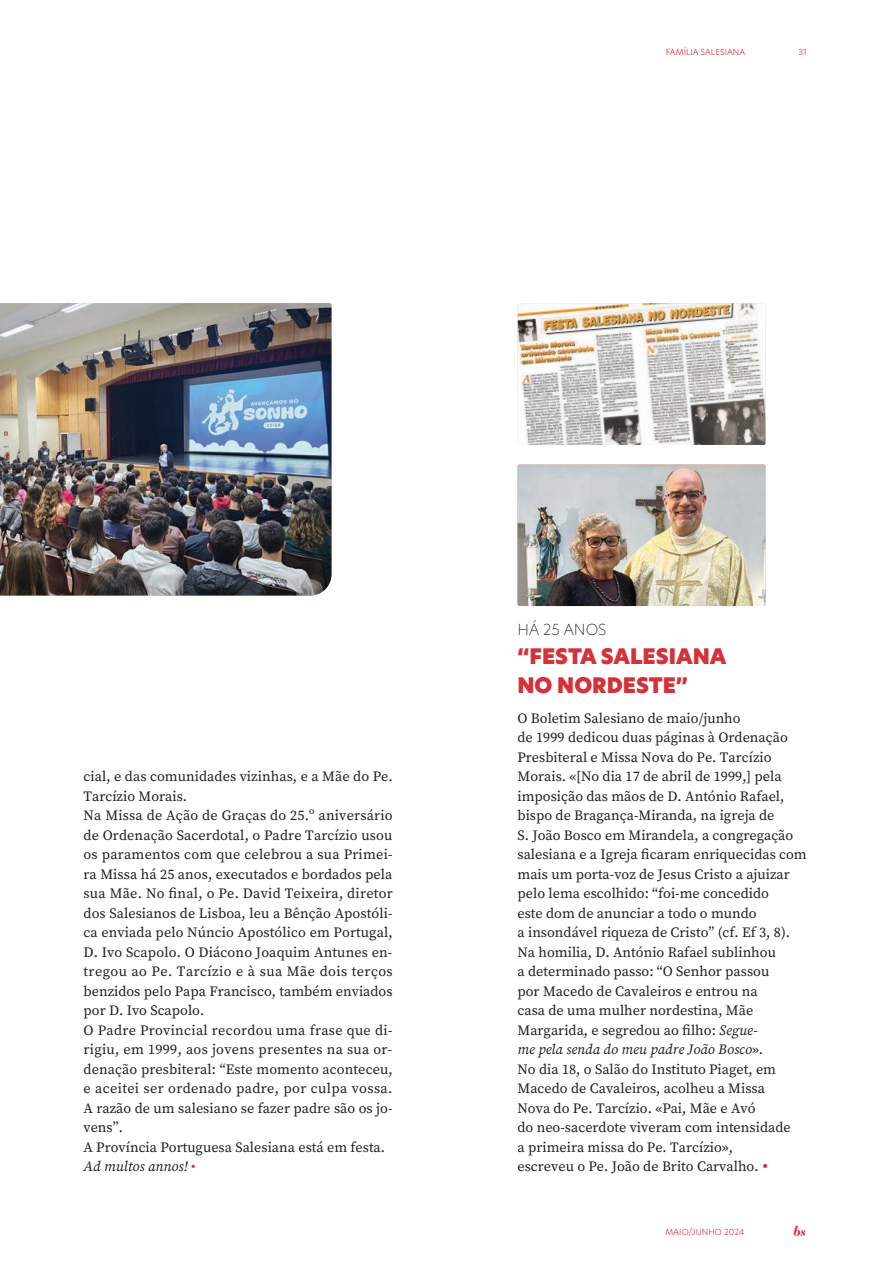
<style>
.page{position:relative;width:892px;height:1262px;background:#fff}
.page>*{position:absolute;margin:0;border:0;box-sizing:border-box;transform-origin:0 0}
.t1{font:21px/29.2px "New Hero Super";color:#d43238}
.t2{font:200 15px "New Hero";color:#231f20}
.t3{font:14.25px/19.5px "Source Serif Variable";color:#231f20}
.t4{font:italic 700 13.5px "Essonnes Headline";color:#d43238}
.t5{font:300 8.25px "New Hero";color:#d43238}
.s1{font-style:italic}
.s2{color:#d43238}
.s3{font-size:21px;color:#d43238}
</style>
<div class="page">
<img style="left:517px;top:464px;width:248px;height:142px">
<img style="left:0;top:303px;width:331px;height:292px">
<img style="left:517px;top:303px;width:248px;height:142px">
<p class="t5" style="left:665px;top:46px;width:81px">FAMÍLIA SALESIANA</p>
<p class="t5" style="left:798px;top:46px;width:10px">31</p>
<p class="t3" style="left:83px;top:767px;width:311px">cial, e das comunidades vizinhas, e a Mãe do Pe.<br>Tarcízio Morais.<br>Na Missa de Ação de Graças do 25.º aniversário de Ordenação Sacerdotal, o Padre Tarcízio usou os paramentos com que celebrou a sua Primei&shy;ra Missa há 25 anos, executados e bordados pela sua Mãe. No final, o Pe. David Teixeira, diretor dos Salesianos de Lisboa, leu a Bênção Apostóli&shy;ca enviada pelo Núncio Apostólico em Portugal, D. Ivo Scapolo. O Diácono Joaquim Antunes en&shy;tregou ao Pe. Tarcízio e à sua Mãe dois terços benzidos pelo Papa Francisco, também enviados por D. Ivo Scapolo.<br>O Padre Provincial recordou uma frase que di&shy;rigiu, em 1999, aos jovens presentes na sua or&shy;denação presbiteral: “Este momento aconteceu, e aceitei ser ordenado padre, por culpa vossa.<br>A razão de um salesiano se fazer padre são os jo&shy;vens”.<br>A Província Portuguesa Salesiana está em festa.<br><span class="s1">Ad multos annos!</span> <span class="s2">•</span></p>
<p class="t2" style="left:517px;top:619px;width:90px">HÁ 25 ANOS</p>
<h1 class="t1" style="left:517px;top:642px;width:210px">“FESTA SALESIANA<br>NO NORDESTE”</h1>
<p class="t3" style="left:517px;top:708px;width:291px">O Boletim Salesiano de maio/junho<br>de 1999 dedicou duas páginas à Ordenação Presbiteral e Missa Nova do Pe. Tarcízio Morais. «[No dia 17 de abril de 1999,] pela imposição das mãos de D. António Rafael, bispo de Bragança-Miranda, na igreja de<br>S. João Bosco em Mirandela, a congregação salesiana e a Igreja ficaram enriquecidas com mais um porta-voz de Jesus Cristo a ajuizar pelo lema escolhido: “foi-me concedido<br>este dom de anunciar a todo o mundo<br>a insondável riqueza de Cristo” (cf. Ef 3, 8).<br>Na homilia, D. António Rafael sublinhou<br>a determinado passo: “O Senhor passou<br>por Macedo de Cavaleiros e entrou na<br>casa de uma mulher nordestina, Mãe Margarida, e segredou ao filho: <span class="s1">Segue-<br>me pela senda do meu padre João Bosco</span>».<br>No dia 18, o Salão do Instituto Piaget, em Macedo de Cavaleiros, acolheu a Missa<br>Nova do Pe. Tarcízio. «Pai, Mãe e Avó<br>do neo-sacerdote viveram com intensidade<br>a primeira missa do Pe. Tarcízio»,<br>escreveu o Pe. João de Brito Carvalho. <span class="s3">·</span></p>
<p class="t5" style="left:665px;top:1226px;width:80px">MAIO/JUNHO 2024</p>
<p class="t4" style="left:793px;top:1221px;width:14px">bs</p>
</div>
